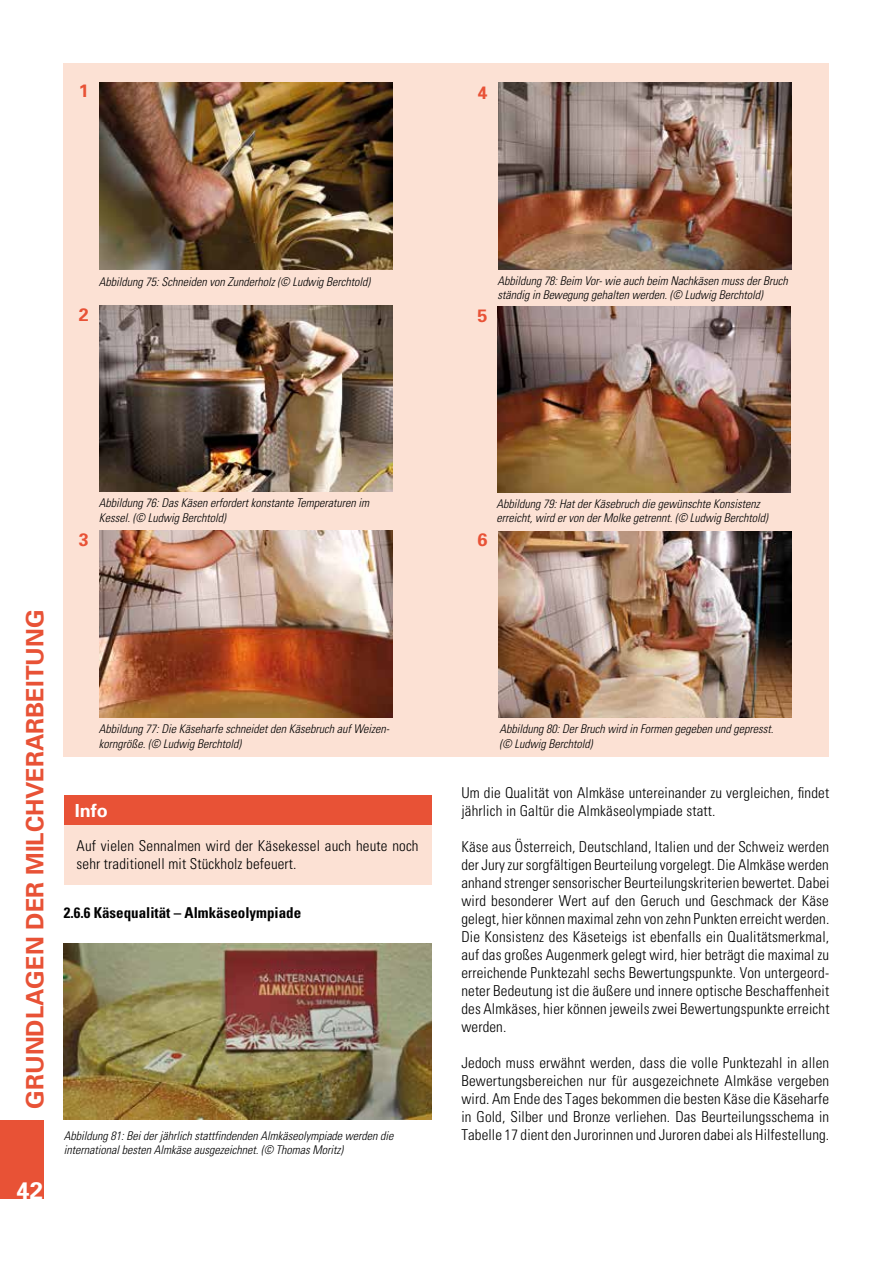
<style>
.page{position:relative;width:893px;height:1263px;background:#fff}
.page>*{position:absolute;margin:0;border:0;box-sizing:border-box;transform-origin:0 0}
.t1{font:700 24px "Univers";color:#e85236}
.t2{font:700 24px "Univers";color:#fff}
.t3{font:700 18px "Univers";color:#e85236}
.t4{font:700 18px "Univers";color:#fff}
.t5{font:300 condensed 15px/18px "Univers";letter-spacing:.01em;color:#000}
.t6{font:700 condensed 15px "Univers";color:#000}
.t7{font:italic 300 condensed 12px/14.4px "Univers";color:#000}
</style>
<div class="page">
<div style="left:64px;top:64px;width:765px;height:693px;background:#fce1d4"></div>
<div style="left:64px;top:795px;width:367px;height:30px;background:#e85236"></div>
<div style="left:64px;top:825px;width:367px;height:59px;background:#fce1d4"></div>
<div style="left:0;top:1120px;width:43px;height:79px;background:#e85236"></div>
<img style="left:100px;top:531px;width:293px;height:186px">
<img style="left:499px;top:531px;width:292px;height:187px">
<img style="left:100px;top:306px;width:293px;height:186px">
<img style="left:100px;top:83px;width:293px;height:186px">
<img style="left:64px;top:944px;width:368px;height:175px">
<img style="left:497px;top:306px;width:293px;height:186px">
<img style="left:498px;top:83px;width:293px;height:186px">
<p class="t3" style="left:79px;top:79px;width:12px">1</p>
<p class="t3" style="left:477px;top:81px;width:12px">4</p>
<p class="t3" style="left:79px;top:303px;width:12px">2</p>
<p class="t7" style="left:99px;top:274px;width:273px">Abbildung 75: Schneiden von Zunderholz (© Ludwig Berchtold)</p>
<p class="t3" style="left:477px;top:304px;width:12px">5</p>
<p class="t7" style="left:497px;top:273px;width:292px">Abbildung 78: Beim Vor- wie auch beim Nachkäsen muss der Bruch ständig in Bewegung gehalten werden. (© Ludwig Berchtold)</p>
<p class="t3" style="left:79px;top:528px;width:12px">3</p>
<p class="t7" style="left:99px;top:495px;width:272px">Abbildung 76: Das Käsen erfordert konstante Temperaturen im<br>Kessel. (© Ludwig Berchtold)</p>
<p class="t3" style="left:477px;top:528px;width:12px">6</p>
<p class="t7" style="left:496px;top:496px;width:273px">Abbildung 79: Hat der Käsebruch die gewünschte Konsistenz erreicht, wird er von der Molke getrennt. (© Ludwig Berchtold)</p>
<h1 class="t1" style="left:20px;top:1108px;width:500px;rotate:-90deg">Grundlagen der Milchverarbeitung</h1>
<h1 class="t2" style="left:16px;top:1175px;width:28px">42</h1>
<p class="t7" style="left:99px;top:722px;width:292px">Abbildung 77: Die Käseharfe schneidet den Käsebruch auf Weizen&shy;korngröße. (© Ludwig Berchtold)</p>
<p class="t7" style="left:500px;top:722px;width:275px">Abbildung 80: Der Bruch wird in Formen gegeben und gepresst. (© Ludwig Berchtold)</p>
<p class="t4" style="left:75px;top:799px;width:34px">Info</p>
<p class="t5" style="left:77px;top:837px;width:344px">Auf vielen Sennalmen wird der Käsekessel auch heute noch sehr traditionell mit Stückholz befeuert.</p>
<p class="t6" style="left:64px;top:903px;width:239px">2.6.6 Käsequalität – Almkäseolympiade</p>
<p class="t7" style="left:64px;top:1128px;width:331px">Abbildung 81: Bei der jährlich stattfindenden Almkäseolympiade werden die international besten Almkäse ausgezeichnet. (© Thomas Moritz)</p>
<p class="t5" style="left:461px;top:784px;width:369px">Um die Qualität von Almkäse untereinander zu vergleichen, findet jährlich in Galtür die Almkäseolympiade statt.</p>
<p class="t5" style="left:461px;top:838px;width:370px;text-align:justify">Käse aus Österreich, Deutschland, Italien und der Schweiz werden der Jury zur sorgfältigen Beurteilung vorgelegt. Die Almkäse werden anhand strenger sensorischer Beurteilungskriterien bewertet. Dabei wird besonderer Wert auf den Geruch und Geschmack der Käse gelegt, hier können maximal zehn von zehn Punkten erreicht werden.<br>Die Konsistenz des Käseteigs ist ebenfalls ein Qualitätsmerkmal, auf das großes Augenmerk gelegt wird, hier beträgt die maximal zu erreichende Punktezahl sechs Bewertungspunkte. Von untergeord&shy;neter Bedeutung ist die äußere und innere optische Beschaffenheit des Almkäses, hier können jeweils zwei Bewertungspunkte erreicht werden.</p>
<p class="t5" style="left:461px;top:1054px;width:369px;text-align:justify">Jedoch muss erwähnt werden, dass die volle Punktezahl in allen Bewertungsbereichen nur für ausgezeichnete Almkäse vergeben wird. Am Ende des Tages bekommen die besten Käse die Käseharfe in Gold, Silber und Bronze verliehen. Das Beurteilungsschema in Tabelle 17 dient den Jurorinnen und Juroren dabei als Hilfestellung.</p>
</div>
